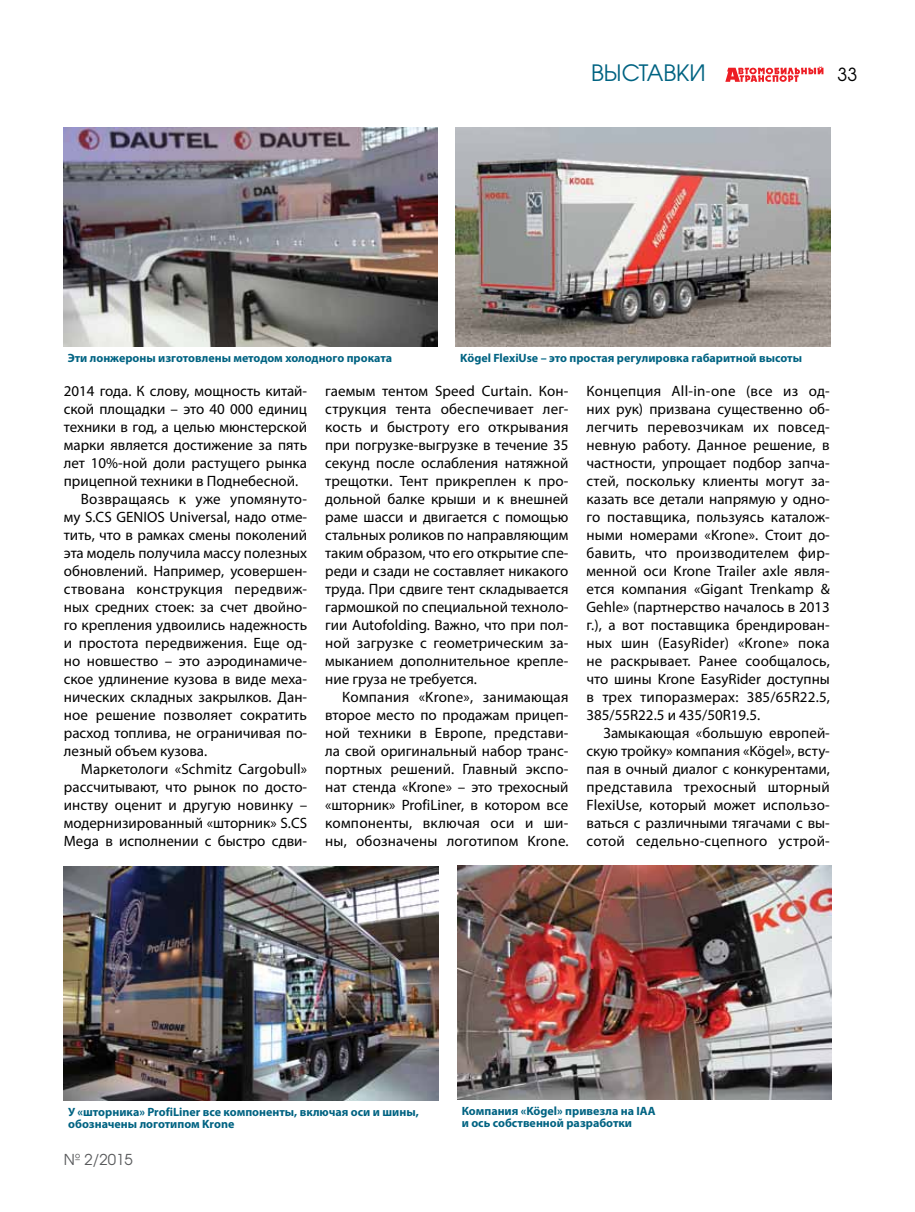
<style>
.page{position:relative;width:915px;height:1212px;background:#fff}
.page>*{position:absolute;margin:0;border:0;box-sizing:border-box;transform-origin:0 0}
.t1{font:22.5px "AG Avalanche C";color:#006382}
.t2{font:18px "AG Avalanche C";color:#000}
.t3{font:15px/18px "Myriad Pro";color:#000;text-align:justify}
.t4{font:15px "Myriad Pro";letter-spacing:.02em;color:#000}
.t5{font:15px "AG Avalanche C";color:#58595b}
.t6{font:700 12px/12px "Myriad Pro";color:#006382}
</style>
<div class="page">
<svg style="left:725px;top:66px;width:98px;height:16px"></svg>
<img style="left:63px;top:128px;width:374px;height:218px">
<img style="left:64px;top:866px;width:374px;height:234px">
<img style="left:457px;top:865px;width:374px;height:234px">
<img style="left:456px;top:128px;width:374px;height:218px">
<h1 class="t1" style="left:590px;top:59px;width:116px">ВЫСТАВКИ</h1>
<p class="t2" style="left:837px;top:63px;width:21px">33</p>
<p class="t6" style="left:68px;top:351px;width:326px">Эти лонжероны изготовлены методом холодного проката</p>
<p class="t6" style="left:460px;top:351px;width:343px">Kögel FlexiUse – это простая регулировка габаритной высоты</p>
<p class="t3" style="left:64px;top:382px;width:245px">2014 года. К слову, мощность китай-</p>
<p class="t3" style="left:64px;top:400px;width:245px">ской площадки – это 40 000 единиц</p>
<p class="t3" style="left:64px;top:418px;width:245px">техники в год, а целью мюнстерской</p>
<p class="t3" style="left:64px;top:436px;width:245px">марки является достижение за пять</p>
<p class="t3" style="left:64px;top:454px;width:245px">лет 10%-ной доли растущего рынка</p>
<p class="t3" style="left:64px;top:472px;width:236px">прицепной техники в Поднебесной.</p>
<p class="t3" style="left:81px;top:490px;width:228px">Возвращаясь к уже упомянуто-</p>
<p class="t3" style="left:64px;top:508px;width:245px">му S.CS GENIOS Universal, надо отме-</p>
<p class="t3" style="left:64px;top:526px;width:245px">тить, что в рамках смены поколений</p>
<p class="t3" style="left:64px;top:544px;width:245px">эта модель получила массу полезных</p>
<p class="t3" style="left:64px;top:562px;width:245px">обновлений. Например, усовершен-</p>
<p class="t4" style="left:64px;top:580px;width:245px">ствована конструкция передвиж-</p>
<p class="t3" style="left:64px;top:598px;width:245px">ных средних стоек: за счет двойно-</p>
<p class="t3" style="left:64px;top:616px;width:245px">го крепления удвоились надежность</p>
<p class="t3" style="left:64px;top:634px;width:245px">и простота передвижения. Еще од-</p>
<p class="t3" style="left:64px;top:652px;width:245px">но новшество – это аэродинамиче-</p>
<p class="t3" style="left:64px;top:670px;width:245px">ское удлинение кузова в виде меха-</p>
<p class="t3" style="left:64px;top:688px;width:245px">нических складных закрылков. Дан-</p>
<p class="t3" style="left:64px;top:706px;width:244px">ное решение позволяет сократить</p>
<p class="t3" style="left:64px;top:724px;width:245px">расход топлива, не ограничивая по-</p>
<p class="t3" style="left:64px;top:742px;width:145px">лезный объем кузова.</p>
<p class="t3" style="left:81px;top:760px;width:227px">Маркетологи «Schmitz Cargobull»</p>
<p class="t3" style="left:64px;top:778px;width:245px">рассчитывают, что рынок по досто-</p>
<p class="t3" style="left:64px;top:796px;width:245px">инству оценит и другую новинку –</p>
<p class="t3" style="left:64px;top:814px;width:245px">модернизированный «шторник» S.CS</p>
<p class="t3" style="left:64px;top:832px;width:245px">Mega в исполнении с быстро сдви-</p>
<p class="t3" style="left:325px;top:382px;width:245px">гаемым тентом Speed Curtain. Кон&shy;струкция тента обеспечивает лег&shy;кость и быстроту его открывания при погрузке-выгрузке в течение 35 секунд после ослабления натяжной трещотки. Тент прикреплен к про&shy;дольной балке крыши и к внешней раме шасси и двигается с помощью стальных роликов по направляющим таким образом, что его открытие спе&shy;реди и сзади не составляет никакого труда. При сдвиге тент складывается гармошкой по специальной техноло&shy;гии Autofolding. Важно, что при пол&shy;ной загрузке с геометрическим за&shy;мыканием дополнительное крепле&shy;ние груза не требуется.</p>
<p class="t3" style="left:325px;top:688px;width:245px;text-indent:17px">Компания «Krone», занимающая второе место по продажам прицеп&shy;ной техники в Европе, представи&shy;ла свой оригинальный набор транс&shy;портных решений. Главный экспо&shy;нат стенда «Krone» – это трехосный «шторник» ProfiLiner, в котором все компоненты, включая оси и ши&shy;ны, обозначены логотипом Krone.</p>
<p class="t3" style="left:586px;top:382px;width:245px">Концепция All-in-one (все из од&shy;них рук) призвана существенно об&shy;легчить перевозчикам их повсед&shy;невную работу. Данное решение, в частности, упрощает подбор запча&shy;стей, поскольку клиенты могут за&shy;казать все детали напрямую у одно&shy;го поставщика, пользуясь каталож&shy;ными номерами «Krone». Стоит до&shy;бавить, что производителем фир&shy;менной оси Krone Trailer axle явля&shy;ется компания «Gigant Trenkamp &amp; Gehle» (партнерство началось в 2013 г.), а вот поставщика брендирован&shy;ных шин (EasyRider) «Krone» пока не раскрывает. Ранее сообщалось, что шины Krone EasyRider доступны в трех типоразмерах: 385/65R22.5, 385/55R22.5 и 435/50R19.5.</p>
<p class="t3" style="left:586px;top:724px;width:245px;text-indent:17px">Замыкающая «большую европей&shy;скую тройку» компания «Kögel», всту&shy;пая в очный диалог с конкурентами, представила трехосный шторный FlexiUse, который может использо&shy;ваться с различными тягачами с вы&shy;сотой седельно-сцепного устрой-</p>
<p class="t6" style="left:68px;top:1105px;width:352px">У «шторника» ProfiLiner все компоненты, включая оси и шины, обозначены логотипом Krone</p>
<p class="t6" style="left:461px;top:1104px;width:195px">Компания «Kögel» привезла на IAA и ось собственной разработки</p>
<p class="t5" style="left:64px;top:1150px;width:70px">№ 2/2015</p>
</div>
